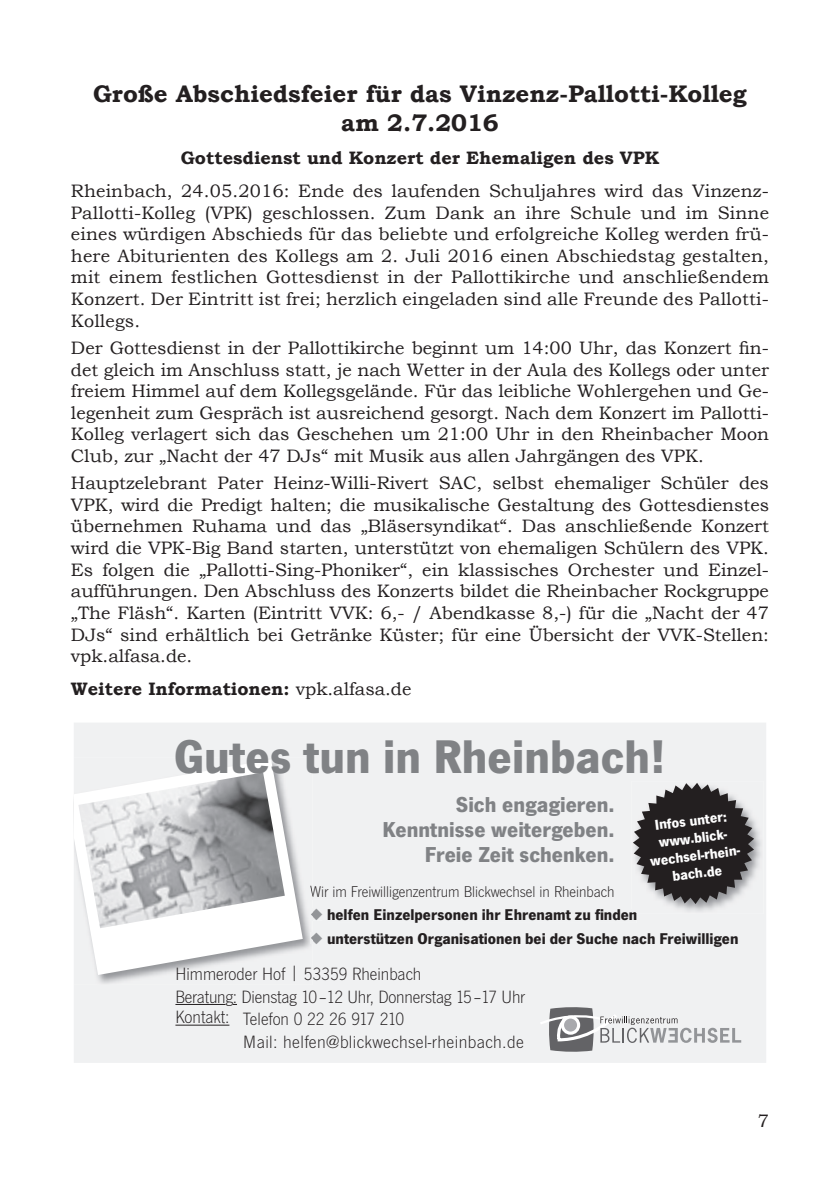
<style>
.page{position:relative;width:840px;height:1191px;background:#fff}
.page>*{position:absolute;margin:0;border:0;box-sizing:border-box;transform-origin:0 0}
.t1{font:700 49px "News Got T";color:#808285}
.t2{font:700 24px/28.8px "Bookman Old Style";color:#231f20;text-align:center}
.t3{font:700 22.4px/25px "News Got T";color:#808285;text-align:right}
.t4{font:18.4px/22.6px "News Got T Ligh";color:#231f20}
.t5{font:18.4px "News Got T Ligh";letter-spacing:.02em;color:#231f20}
.t6{font:18px/21.6px "Bookman Old Style";color:#231f20;text-align:justify}
.t7{font:700 18px "Bookman Old Style";color:#231f20}
.t8{font:700 16.2px "News Got T";color:#231f20}
.t9{font:16.2px "News Got T Ligh";color:#231f20}
.t10{font:700 15px/17.6px "News Got T";color:#fff;text-align:center}
.s1{font-weight:400}
.s2{color:#939598}
</style>
<div class="page">
<div style="left:74px;top:723px;width:691px;height:339px;background:#f0f1f2"></div>
<div style="left:312px;top:885px;width:301px;height:14px;background:#f0f1f2"></div>
<div style="left:312px;top:908px;width:10px;height:12px;background:#f0f1f2"></div>
<div style="left:312px;top:932px;width:10px;height:11px;background:#f0f1f2"></div>
<img style="left:74px;top:757px;width:238px;height:227px">
<svg style="left:310px;top:885px;width:2px;height:14px"></svg>
<svg style="left:311px;top:908px;width:1px;height:12px"></svg>
<svg style="left:74px;top:759px;width:228px;height:216px"></svg>
<img style="left:78px;top:772px;width:207px;height:156px">
<img style="left:631px;top:781px;width:132px;height:132px">
<svg style="left:328px;top:783px;width:425px;height:139px"></svg>
<hr style="left:175px;top:1004px;width:50px;height:1px;background:#231f20">
<hr style="left:175px;top:1024px;width:54px;height:1px;background:#231f20">
<svg style="left:539px;top:1006px;width:201px;height:46px"></svg>
<h2 class="t2" style="left:93px;top:79px;width:654px">Große Abschiedsfeier für das Vinzenz-Pallotti-Kolleg am 2.7.2016</h2>
<p class="t7" style="left:181px;top:145px;width:479px">Gottesdienst und Konzert der Ehemaligen des VPK</p>
<p class="t6" style="left:71px;top:180px;width:699px">Rheinbach, 24.05.2016: Ende des laufenden Schuljahres wird das Vinzenz-Pallotti-Kolleg (VPK) geschlossen. Zum Dank an ihre Schule und im Sinne eines würdigen Abschieds für das beliebte und erfolgreiche Kolleg werden frü&shy;here Abiturienten des Kollegs am 2. Juli 2016 einen Abschiedstag gestalten, mit einem festlichen Gottesdienst in der Pallottikirche und anschließendem Konzert. Der Eintritt ist frei; herzlich eingeladen sind alle Freunde des Pallotti-Kollegs.</p>
<p class="t6" style="left:71px;top:337px;width:699px">Der Gottesdienst in der Pallottikirche beginnt um 14:00 Uhr, das Konzert fin&shy;det gleich im Anschluss statt, je nach Wetter in der Aula des Kollegs oder unter freiem Himmel auf dem Kollegsgelände. Für das leibliche Wohlergehen und Ge&shy;legenheit zum Gespräch ist ausreichend gesorgt. Nach dem Konzert im Pallotti-Kolleg verlagert sich das Geschehen um 21:00 Uhr in den Rheinbacher Moon Club, zur „Nacht der 47 DJs“ mit Musik aus allen Jahrgängen des VPK.</p>
<p class="t6" style="left:71px;top:472px;width:699px">Hauptzelebrant Pater Heinz-Willi-Rivert SAC, selbst ehemaliger Schüler des VPK, wird die Predigt halten; die musikalische Gestaltung des Gottesdienstes übernehmen Ruhama und das „Bläsersyndikat“. Das anschließende Konzert wird die VPK-Big Band starten, unterstützt von ehemaligen Schülern des VPK.<br>Es folgen die „Pallotti-Sing-Phoniker“, ein klassisches Orchester und Einzel&shy;aufführungen. Den Abschluss des Konzerts bildet die Rheinbacher Rockgruppe „The Fläsh“. Karten (Eintritt VVK: 6,- / Abendkasse 8,-) für die „Nacht der 47<br>DJs“ sind erhältlich bei Getränke Küster; für eine Übersicht der VVK-Stellen: vpk.alfasa.de.</p>
<p class="t7" style="left:71px;top:676px;width:342px">Weitere Informationen: <span class="s1">vpk.alfasa.de</span></p>
<h1 class="t1" style="left:174px;top:728px;width:493px">Gutes tun in Rheinbach!</h1>
<p class="t3" style="left:382px;top:791px;width:233px">Sich engagieren.<br>Kenntnisse weitergeben.<br>Freie Zeit schenken.</p>
<p class="t9" style="left:310px;top:882px;width:305px">Wir im Freiwilligenzentrum Blickwechsel in Rheinbach</p>
<p class="t8" style="left:310px;top:905px;width:328px"><span class="s2">◆</span> helfen Einzelpersonen ihr Ehrenamt zu finden</p>
<p class="t8" style="left:310px;top:928px;width:429px"><span class="s2">◆</span> unterstützen Organisationen bei der Suche nach Freiwilligen</p>
<p class="t10" style="left:644px;top:817px;width:92px;rotate:-7deg">Infos unter: www.blick&shy;wechsel-rhein&shy;bach.de</p>
<p class="t4" style="left:175px;top:962px;width:351px">Himmeroder Hof | 53359 Rheinbach<br>Beratung: Dienstag 10 –12 Uhr, Donnerstag 15 –17 Uhr<br>Kontakt: Telefon 0 22 26 917 210</p>
<p class="t5" style="left:243px;top:1031px;width:282px">Mail: helfen@blickwechsel-rheinbach.de</p>
<p class="t6" style="left:757px;top:1110px;width:13px">7</p>
</div>
